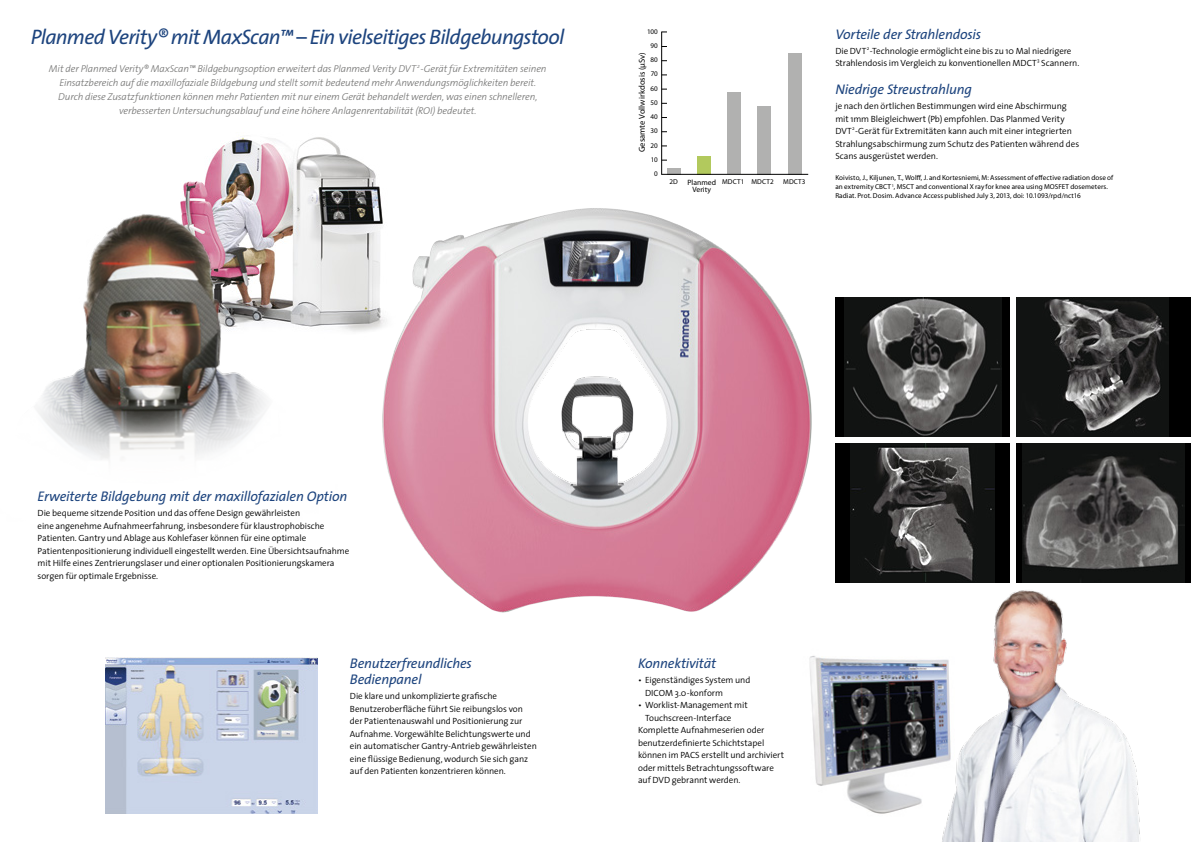
<style>
.page{position:relative;width:1191px;height:842px;background:#fff}
.page>*{position:absolute;margin:0;border:0;box-sizing:border-box;transform-origin:0 0}
.t1{font:italic 21px "The Sans";letter-spacing:-.035em;color:#1d447e}
.t2{font:italic 14px/16px "The Sans";letter-spacing:-.015em;color:#1d447e}
.t3{font:italic 300 10px/14px "The Sans";letter-spacing:-.01em;color:#6f6f6e;text-align:center}
.t4{font:300 9px/12.5px "The Sans";letter-spacing:-.01em;color:#000}
.t5{font:8.5px "Myriad Pro";letter-spacing:.005em;color:#000}
.t6{font:7.7px "Myriad Pro";letter-spacing:.005em;color:#000}
.t7{font:7.2px/8.6px "Myriad Pro";letter-spacing:.01em;color:#000}
.t8{font:7.1px "Myriad Pro";letter-spacing:.005em;color:#000}
.t9{font:7.1px/14.2px "Myriad Pro";letter-spacing:-.015em;color:#000;text-align:right}
.s1{font-size:7.7px}
</style>
<div class="page">
<img style="left:337px;top:145px;width:45px;height:187px">
<img style="left:37px;top:137px;width:300px;height:323px">
<img style="left:375px;top:207px;width:437px;height:406px">
<img style="left:106px;top:658px;width:211px;height:156px">
<div style="left:835px;top:297px;width:175px;height:140px;background:#000"></div>
<img style="left:844px;top:297px;width:157px;height:140px">
<div style="left:1016px;top:443px;width:175px;height:140px;background:linear-gradient(to bottom,#060606,#060606)"></div>
<img style="left:1023px;top:443px;width:161px;height:140px">
<div style="left:835px;top:443px;width:175px;height:140px;background:#000"></div>
<img style="left:850px;top:443px;width:144px;height:140px">
<div style="left:1016px;top:297px;width:175px;height:140px;background:#000"></div>
<img style="left:1016px;top:297px;width:152px;height:140px">
<img style="left:809px;top:656px;width:71px;height:158px">
<img style="left:880px;top:570px;width:286px;height:272px">
<div style="left:788px;top:53px;width:13px;height:121px;background:#b1b1b0"></div>
<div style="left:757px;top:106px;width:14px;height:68px;background:#b1b1b0"></div>
<div style="left:727px;top:93px;width:14px;height:81px;background:#b1b1b0"></div>
<svg style="left:667px;top:168px;width:13px;height:6px"></svg>
<div style="left:697px;top:156px;width:14px;height:18px;background:#b2c95d"></div>
<hr style="left:661px;top:174px;width:147px;height:1px;background:#000">
<hr style="left:661px;top:32px;width:1px;height:143px;background:#000">
<h1 class="t1" style="left:31px;top:19px;width:535px">Planmed Verity® mit MaxScan™ – Ein vielseitiges Bildgebungstool</h1>
<p class="t3" style="left:49px;top:62px;width:499px">Mit der Planmed Verity® MaxScan™ Bildgebungsoption erweitert das Planmed Verity DVT<sup>2</sup>-Gerät für Extremitäten seinen Einsatzbereich auf die maxillofaziale Bildgebung und stellt somit bedeutend mehr Anwendungsmöglichkeiten bereit.<br>Durch diese Zusatzfunktionen können mehr Patienten mit nur einem Gerät behandelt werden, was einen schnelleren, verbesserten Untersuchungsablauf und eine höhere Anlagenrentabilität (ROI) bedeutet.</p>
<p class="t9" style="left:647px;top:24px;width:12px">100<br>90<br>80<br>70<br>60<br>50<br>40<br>30<br>20<br>10<br>0</p>
<p class="t5" style="left:637px;top:152px;width:101px;rotate:-90deg">Gesamte Vollwirkdosis (µSv)</p>
<p class="t8" style="left:669px;top:178px;width:10px">2D</p>
<p class="t8" style="left:687px;top:178px;width:88px"><span class="s1">Planmed</span> MDCT1 MDCT2</p>
<p class="t8" style="left:783px;top:178px;width:24px">MDCT3</p>
<p class="t6" style="left:692px;top:185px;width:20px">Verity</p>
<h2 class="t2" style="left:835px;top:25px;width:147px">Vorteile der Strahlendosis</h2>
<p class="t4" style="left:835px;top:44px;width:245px">Die DVT<sup>2</sup>-Technologie ermöglicht eine bis zu 10 Mal niedrigere<br>Strahlendosis im Vergleich zu konventionellen MDCT<sup>3</sup> Scannern.</p>
<h2 class="t2" style="left:835px;top:81px;width:138px">Niedrige Streustrahlung</h2>
<p class="t4" style="left:835px;top:99px;width:245px">je nach den örtlichen Bestimmungen wird eine Abschirmung mit 1mm Bleigleichwert (Pb) empfohlen. Das Planmed Verity DVT<sup>2</sup>-Gerät für Extremitäten kann auch mit einer integrierten Strahlungsabschirmung zum Schutz des Patienten während des Scans ausgerüstet werden.</p>
<p class="t7" style="left:835px;top:174px;width:279px">Koivisto, J., Kiljunen, T., Wolff, J. and Kortesniemi, M: Assessment of effective radiation dose of an extremity CBCT <sup>1</sup>, MSCT and conventional X ray for knee area using MOSFET dosemeters.<br>Radiat. Prot. Dosim. Advance Access published July 3, 2013, doi: 10.1093/rpd/nct16</p>
<h2 class="t2" style="left:38px;top:487px;width:311px">Erweiterte Bildgebung mit der maxillofazialen Option</h2>
<p class="t4" style="left:38px;top:506px;width:313px">Die bequeme sitzende Position und das offene Design gewährleisten<br>eine angenehme Aufnahmeerfahrung, insbesondere für klaustrophobische Patienten. Gantry und Ablage aus Kohlefaser können für eine optimale Patientenpositionierung individuell eingestellt werden. Eine Übersichtsaufnahme mit Hilfe eines Zentrierungslaser und einer optionalen Positionierungskamera sorgen für optimale Ergebnisse.</p>
<h2 class="t2" style="left:350px;top:655px;width:123px">Benutzerfreundliches<br>Bedienpanel</h2>
<p class="t4" style="left:350px;top:689px;width:188px">Die klare und unkomplizierte grafische Benutzeroberfläche führt Sie reibungslos von der Patientenauswahl und Positionierung zur Aufnahme. Vorgewählte Belichtungswerte und ein automatischer Gantry-Antrieb gewährleisten eine flüssige Bedienung, wodurch Sie sich ganz auf den Patienten konzentrieren können.</p>
<h2 class="t2" style="left:638px;top:655px;width:80px">Konnektivität</h2>
<p class="t4" style="left:645px;top:673px;width:107px;text-indent:-7px">• Eigenständiges System und<br>DICOM 3.0-konform</p>
<p class="t4" style="left:638px;top:698px;width:111px">• Worklist-Management mit</p>
<p class="t4" style="left:645px;top:711px;width:88px">Touchscreen-Interface</p>
<p class="t4" style="left:638px;top:723px;width:128px">Komplette Aufnahmeserien oder</p>
<p class="t4" style="left:638px;top:736px;width:128px">benutzerdefinierte Schichtstapel</p>
<p class="t4" style="left:638px;top:748px;width:148px">können im PACS erstellt und archiviert</p>
<p class="t4" style="left:638px;top:761px;width:137px">oder mittels Betrachtungssoftware</p>
<p class="t4" style="left:638px;top:773px;width:104px">auf DVD gebrannt werden.</p>
</div>
